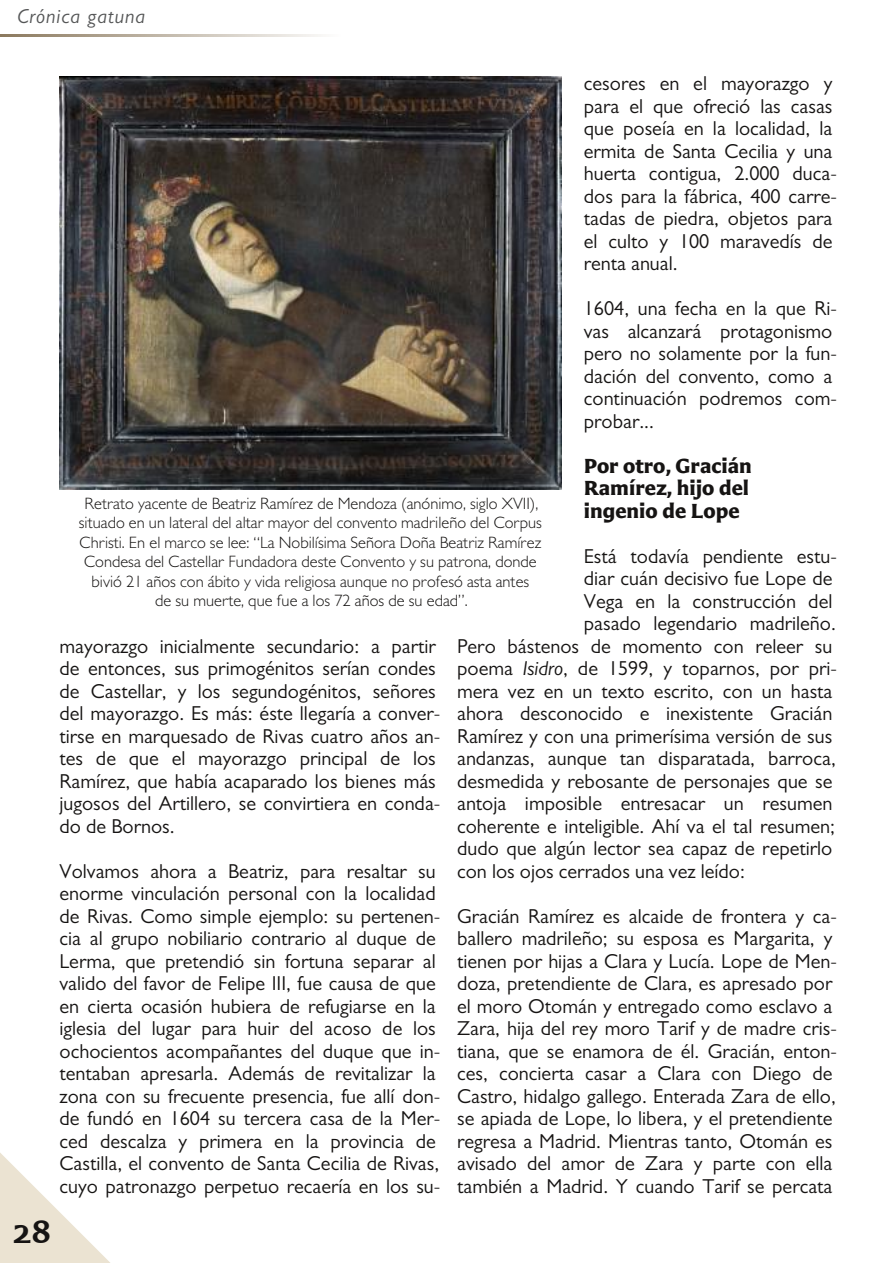
<style>
.page{position:relative;width:893px;height:1263px;background:#fff}
.page>*{position:absolute;margin:0;border:0;box-sizing:border-box;transform-origin:0 0}
.t1{font:600 33px "Carter Sans W01";color:#161413}
.t2{font:700 21px/22.5px "Carter Sans W01";color:#161413}
.t3{font:20.25px/22.5px "Gill Sans";color:#161413}
.t4{font:italic 20.25px "Gill Sans";letter-spacing:.05em;color:#545556}
.t5{font:300 16.5px/19.5px "Gill Sans";color:#161413;text-align:center}
.s1{font-style:italic}
</style>
<div class="page">
<svg style="left:0;top:1153px;width:110px;height:110px"></svg>
<svg style="left:0;top:34px;width:321px;height:2px"></svg>
<img style="left:60px;top:77px;width:502px;height:412px">
<p class="t4" style="left:17px;top:4px;width:130px">Crónica gatuna</p>
<h1 class="t1" style="left:13px;top:1210px;width:40px">28</h1>
<p class="t3" style="left:584px;top:72px;width:255px">cesores en el mayorazgo y para el que ofreció las casas que poseía en la localidad, la ermita de Santa Cecilia y una huerta contigua, 2.000 duca&shy;dos para la fábrica, 400 carre&shy;tadas de piedra, objetos para el culto y 100 maravedís de renta anual.</p>
<p class="t3" style="left:584px;top:297px;width:255px">1604, una fecha en la que Ri&shy;vas alcanzará protagonismo pero no solamente por la fun&shy;dación del convento, como a continuación podremos com&shy;probar...</p>
<p class="t2" style="left:584px;top:454px;width:170px">Por otro, Gracián<br>Ramírez, hijo del ingenio de Lope</p>
<p class="t3" style="left:584px;top:544px;width:255px">Está todavía pendiente estu-</p>
<p class="t3" style="left:584px;top:567px;width:250px">diar cuán decisivo fue Lope de</p>
<p class="t3" style="left:584px;top:589px;width:250px">Vega en la construcción del</p>
<p class="t3" style="left:584px;top:612px;width:254px">pasado legendario madrileño.</p>
<p class="t3" style="left:457px;top:634px;width:377px">Pero bástenos de momento con releer su</p>
<p class="t3" style="left:457px;top:657px;width:381px">poema <span class="s1">Isidro</span>, de 1599, y toparnos, por pri-</p>
<p class="t3" style="left:457px;top:679px;width:377px">mera vez en un texto escrito, con un hasta</p>
<p class="t3" style="left:457px;top:702px;width:377px">ahora desconocido e inexistente Gracián</p>
<p class="t3" style="left:457px;top:724px;width:377px">Ramírez y con una primerísima versión de sus</p>
<p class="t3" style="left:457px;top:747px;width:380px">andanzas, aunque tan disparatada, barroca,</p>
<p class="t3" style="left:457px;top:769px;width:377px">desmedida y rebosante de personajes que se</p>
<p class="t3" style="left:457px;top:792px;width:377px">antoja imposible entresacar un resumen</p>
<p class="t3" style="left:457px;top:814px;width:379px">coherente e inteligible. Ahí va el tal resumen;</p>
<p class="t3" style="left:457px;top:837px;width:377px">dudo que algún lector sea capaz de repetirlo</p>
<p class="t3" style="left:457px;top:859px;width:289px">con los ojos cerrados una vez leído:</p>
<p class="t3" style="left:457px;top:904px;width:381px">Gracián Ramírez es alcaide de frontera y ca&shy;ballero madrileño; su esposa es Margarita, y tienen por hijas a Clara y Lucía. Lope de Men&shy;doza, pretendiente de Clara, es apresado por el moro Otomán y entregado como esclavo a Zara, hija del rey moro Tarif y de madre cris&shy;tiana, que se enamora de él. Gracián, enton&shy;ces, concierta casar a Clara con Diego de Castro, hidalgo gallego. Enterada Zara de ello, se apiada de Lope, lo libera, y el pretendiente regresa a Madrid. Mientras tanto, Otomán es avisado del amor de Zara y parte con ella también a Madrid. Y cuando Tarif se percata</p>
<p class="t5" style="left:79px;top:493px;width:465px">Retrato yacente de Beatriz Ramírez de Mendoza (anónimo, siglo XVII), situado en un lateral del altar mayor del convento madrileño del Corpus Christi. En el marco se lee: “La Nobilísima Señora Doña Beatriz Ramírez Condesa del Castellar Fundadora deste Convento y su patrona, donde bivió 21 años con ábito y vida religiosa aunque no profesó asta antes<br>de su muerte, que fue a los 72 años de su edad”.</p>
<p class="t3" style="left:60px;top:634px;width:382px">mayorazgo inicialmente secundario: a partir de entonces, sus primogénitos serían condes de Castellar, y los segundogénitos, señores del mayorazgo. Es más: éste llegaría a conver&shy;tirse en marquesado de Rivas cuatro años an&shy;tes de que el mayorazgo principal de los Ramírez, que había acaparado los bienes más jugosos del Artillero, se convirtiera en conda&shy;do de Bornos.</p>
<p class="t3" style="left:60px;top:859px;width:382px">Volvamos ahora a Beatriz, para resaltar su enorme vinculación personal con la localidad de Rivas. Como simple ejemplo: su pertenen&shy;cia al grupo nobiliario contrario al duque de Lerma, que pretendió sin fortuna separar al valido del favor de Felipe III, fue causa de que en cierta ocasión hubiera de refugiarse en la iglesia del lugar para huir del acoso de los ochocientos acompañantes del duque que in&shy;tentaban apresarla. Además de revitalizar la zona con su frecuente presencia, fue allí don&shy;de fundó en 1604 su tercera casa de la Mer&shy;ced descalza y primera en la provincia de Castilla, el convento de Santa Cecilia de Rivas, cuyo patronazgo perpetuo recaería en los su-</p>
</div>
